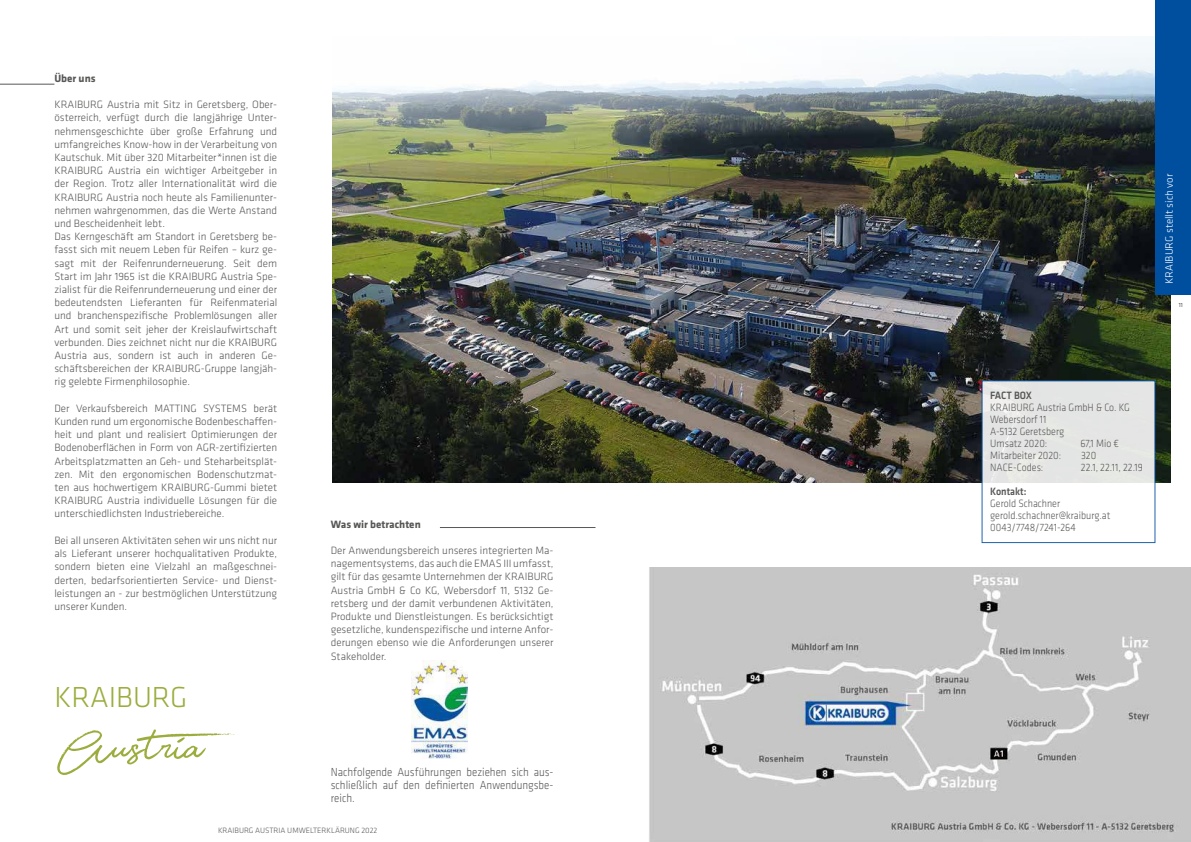
<style>
.page{position:relative;width:1191px;height:842px;background:#fff}
.page>*{position:absolute;margin:0;border:0;box-sizing:border-box;transform-origin:0 0}
.t1{font:60px "Beauty";color:#9cac3d}
.t2{font:300 30px "Klavika";color:#9cac3d}
.t3{font:300 12.1px/13.2px "Klavika";color:#575756;text-align:justify;scale:.91 1}
.t4{font:300 11px/13.2px "Klavika";color:#575756;text-align:justify}
.t5{font:300 11px/12px "Klavika";color:#575756;scale:.91 1}
.t6{font:700 11px "Klavika";color:#575756}
.t7{font:300 11px "Klavika";color:#fff}
.t8{font:500 11px "Klavika";color:#575756;scale:.91 1}
.t9{font:300 8px "Klavika";color:#575756}
.t10{font:300 6px "Klavika";color:#000}
</style>
<div class="page">
<img style="left:411px;top:660px;width:57px;height:98px">
<img style="left:332px;top:42px;width:838px;height:441px">
<div style="left:1155px;top:0;width:36px;height:294px;background:#004f9f"></div>
<hr style="left:440px;top:527px;width:155px;height:1px;background:#575756">
<hr style="left:0;top:84px;width:54px;height:1px;background:#575756">
<img style="left:649px;top:567px;width:542px;height:275px">
<svg style="left:981px;top:380px;width:174px;height:163px;fill:#e5e7e5"></svg>
<p class="t6" style="left:54px;top:72px;width:43px">Über uns</p>
<p class="t4" style="left:54px;top:98px;width:224px;text-align:left">KRAIBURG Austria mit Sitz in Geretsberg, Ober&shy;österreich, verfügt durch die langjährige Unter&shy;nehmensgeschichte über große Erfahrung und umfangreiches Know-how in der Verarbeitung von Kautschuk. Mit über 320 Mitarbeiter*innen ist die KRAIBURG Austria ein wichtiger Arbeitgeber in der Region. Trotz aller Internationalität wird die KRAIBURG Austria noch heute als Familienunter&shy;nehmen wahrgenommen, das die Werte Anstand und Bescheidenheit lebt.<br>Das Kerngeschäft am Standort in Geretsberg be&shy;fasst sich mit neuem Leben für Reifen – kurz ge&shy;sagt mit der Reifenrunderneuerung. Seit dem Start im Jahr 1965 ist die KRAIBURG Austria Spe&shy;zialist für die Reifenrunderneuerung und einer der bedeutendsten Lieferanten für Reifenmaterial und branchenspezifische Problemlösungen aller Art und somit seit jeher der Kreislaufwirtschaft verbunden. Dies zeichnet nicht nur die KRAIBURG Austria aus, sondern ist auch in anderen Ge&shy;schäftsbereichen der KRAIBURG-Gruppe langjäh&shy;rig gelebte Firmenphilosophie.</p>
<p class="t4" style="left:54px;top:402px;width:224px">Der Verkaufsbereich MATTING SYSTEMS berät Kunden rund um ergonomische Bodenbeschaffen&shy;heit und plant und realisiert Optimierungen der Bodenoberflächen in Form von AGR-zertifizierten Arbeitsplatzmatten an Geh- und Steharbeitsplät&shy;zen. Mit den ergonomischen Bodenschutzmat&shy;ten aus hochwertigem KRAIBURG-Gummi bietet KRAIBURG Austria individuelle Lösungen für die unterschiedlichsten Industriebereiche.</p>
<p class="t4" style="left:54px;top:534px;width:224px">Bei all unseren Aktivitäten sehen wir uns nicht nur als Lieferant unserer hochqualitativen Produkte, sondern bieten eine Vielzahl an maßgeschnei&shy;derten, bedarfsorientierten Service- und Dienst&shy;leistungen an - zur bestmöglichen Unterstützung unserer Kunden.</p>
<h2 class="t2" style="left:54px;top:680px;width:134px">KRAIBURG</h2>
<h1 class="t1" style="left:68px;top:725px;width:179px">Austria</h1>
<p class="t6" style="left:331px;top:518px;width:91px">Was wir betrachten</p>
<p class="t4" style="left:331px;top:544px;width:224px">Der Anwendungsbereich unseres integrierten Ma&shy;nagementsystems, das auch die EMAS III umfasst, gilt für das gesamte Unternehmen der KRAIBURG Austria GmbH &amp; Co KG, Webersdorf 11, 5132 Ge&shy;retsberg und der damit verbundenen Aktivitäten, Produkte und Dienstleistungen. Es berücksichtigt gesetzliche, kundenspezifische und interne Anfor&shy;derungen ebenso wie die Anforderungen unserer Stakeholder.</p>
<p class="t3" style="left:331px;top:765px;width:246px">Nachfolgende Ausführungen beziehen sich aus&shy;schließlich auf den definierten Anwendungsbe&shy;reich.</p>
<p class="t9" style="left:218px;top:826px;width:161px">KRAIBURG AUSTRIA UMWELTERKLÄRUNG 2022</p>
<p class="t7" style="left:1163px;top:284px;width:112px;rotate:-90deg">KRAIBURG stellt sich vor</p>
<p class="t10" style="left:1178px;top:301px;width:5px">11</p>
<p class="t8" style="left:990px;top:390px;width:47px">FACT BOX</p>
<p class="t5" style="left:990px;top:402px;width:155px">KRAIBURG Austria GmbH &amp; Co. KG<br>Webersdorf 11<br>A-5132 Geretsberg<br>Umsatz 2020:</p>
<p class="t5" style="left:1080px;top:438px;width:44px">67,1 Mio €</p>
<p class="t5" style="left:990px;top:450px;width:80px">Mitarbeiter 2020:</p>
<p class="t5" style="left:1081px;top:450px;width:18px">320</p>
<p class="t5" style="left:990px;top:462px;width:60px">NACE-Codes:</p>
<p class="t5" style="left:1080px;top:462px;width:70px">22.1, 22.11, 22.19</p>
<p class="t8" style="left:990px;top:486px;width:41px">Kontakt:</p>
<p class="t5" style="left:990px;top:498px;width:134px">Gerold Schachner gerold.schachner@kraiburg.at<br>0043/7748/7241-264</p>
</div>
